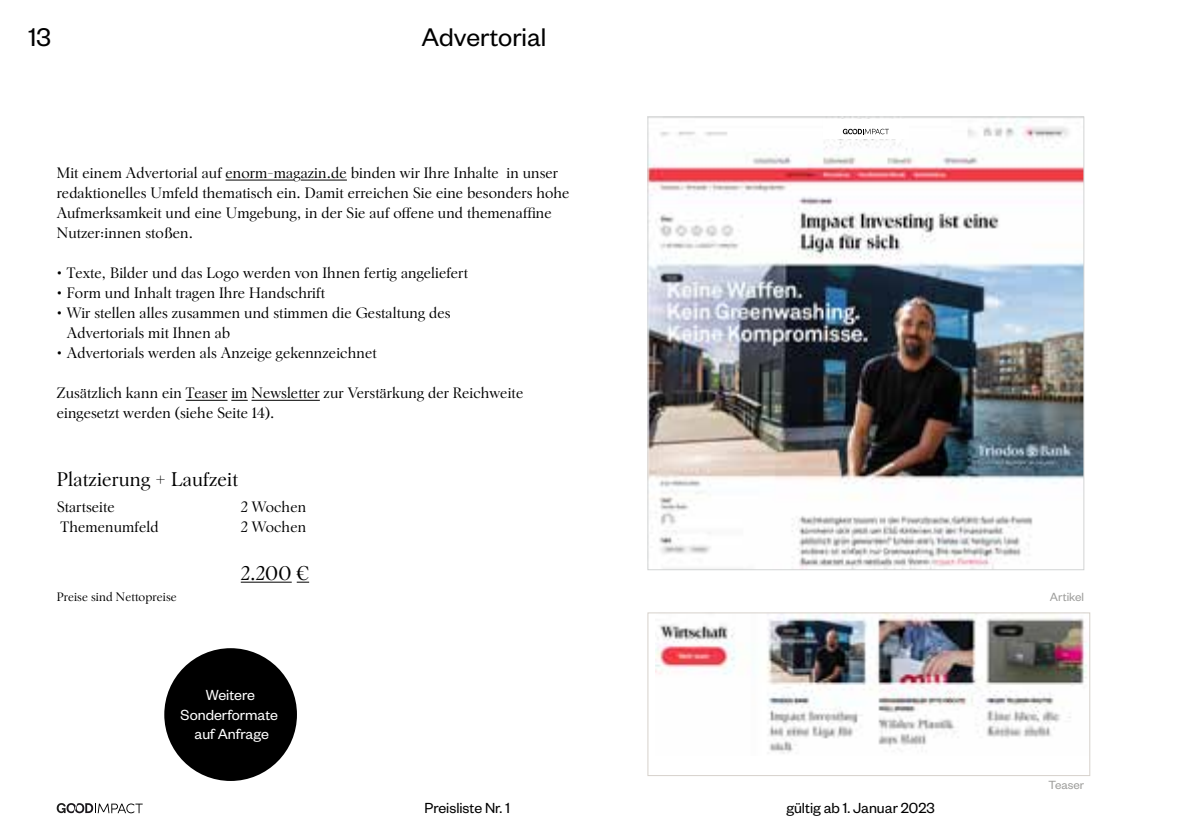
<style>
.page{position:relative;width:1191px;height:840px;background:#fff}
.page>*{position:absolute;margin:0;border:0;box-sizing:border-box;transform-origin:0 0}
.t1{font:28px "Founders Grotesk";color:#000}
.t2{font:21px "Pondre";letter-spacing:.01em;color:#000}
.t3{font:16px/20px "Pondre";letter-spacing:.01em;color:#000}
.t4{font:16px "Founders Grotesk";color:#000}
.t5{font:16px/19.2px "Founders Grotesk";color:#fff;text-align:center}
.t6{font:13px "Pondre";letter-spacing:.01em;color:#000}
.t7{font:13px "Founders Grotesk";color:#9e9e9c}
</style>
<div class="page">
<hr style="left:226px;top:180px;width:67px;height:1px;background:#000">
<hr style="left:301px;top:180px;width:46px;height:1px;background:#000">
<hr style="left:186px;top:400px;width:41px;height:1px;background:#000">
<svg style="left:231px;top:400px;width:17px;height:1px"></svg>
<hr style="left:251px;top:400px;width:69px;height:1px;background:#000">
<hr style="left:241px;top:581px;width:51px;height:1px;background:#000">
<svg style="left:297px;top:581px;width:12px;height:1px"></svg>
<img style="left:649px;top:120px;width:433px;height:447px">
<img style="left:655px;top:614px;width:433px;height:140px">
<div style="left:647px;top:612px;width:443px;height:163px;border:1px solid #d6d1cb"></div>
<div style="left:164px;top:647px;width:133px;height:133px;background:#000;border-radius:50%"></div>
<div style="left:823px;top:119px;width:86px;height:20px;background:#fff"></div>
<svg style="left:843px;top:129px;width:46px;height:5px"></svg>
<svg style="left:57px;top:803px;width:86px;height:9px"></svg>
<h1 class="t1" style="left:28px;top:20px;width:24px">13</h1>
<h1 class="t1" style="left:421px;top:20px;width:126px">Advertorial</h1>
<p class="t3" style="left:57px;top:163px;width:514px">Mit einem Advertorial auf enorm-magazin.de binden wir Ihre Inhalte in unser redaktionelles Umfeld thematisch ein. Damit erreichen Sie eine besonders hohe Aufmerksamkeit und eine Umgebung, in der Sie auf offene und themenaffine Nutzer:innen stoßen.</p>
<p class="t3" style="left:57px;top:263px;width:413px">• Texte, Bilder und das Logo werden von Ihnen fertig angeliefert</p>
<p class="t3" style="left:57px;top:283px;width:270px">• Form und Inhalt tragen Ihre Handschrift</p>
<p class="t3" style="left:67px;top:303px;width:385px;text-indent:-10px">• Wir stellen alles zusammen und stimmen die Gestaltung des<br>Advertorials mit Ihnen ab</p>
<p class="t3" style="left:57px;top:343px;width:321px">• Advertorials werden als Anzeige gekennzeichnet</p>
<p class="t3" style="left:57px;top:383px;width:468px">Zusätzlich kann ein Teaser im Newsletter zur Verstärkung der Reichweite eingesetzt werden (siehe Seite 14).</p>
<h2 class="t2" style="left:57px;top:468px;width:183px">Platzierung + Laufzeit</h2>
<p class="t3" style="left:57px;top:496px;width:60px">Startseite</p>
<p class="t3" style="left:241px;top:496px;width:67px">2 Wochen</p>
<p class="t3" style="left:61px;top:516px;width:100px">Themenumfeld</p>
<p class="t3" style="left:241px;top:516px;width:67px">2 Wochen</p>
<h2 class="t2" style="left:241px;top:562px;width:70px">2.200 €</h2>
<p class="t6" style="left:57px;top:590px;width:121px">Preise sind Nettopreise</p>
<p class="t7" style="left:1050px;top:588px;width:36px">Artikel</p>
<p class="t5" style="left:181px;top:684px;width:99px">Weitere<br>Sonderformate auf Anfrage</p>
<p class="t4" style="left:424px;top:797px;width:87px">Preisliste Nr. 1</p>
<p class="t4" style="left:786px;top:797px;width:150px">gültig ab 1. Januar 2023</p>
<p class="t7" style="left:1048px;top:776px;width:37px">Teaser</p>
</div>
